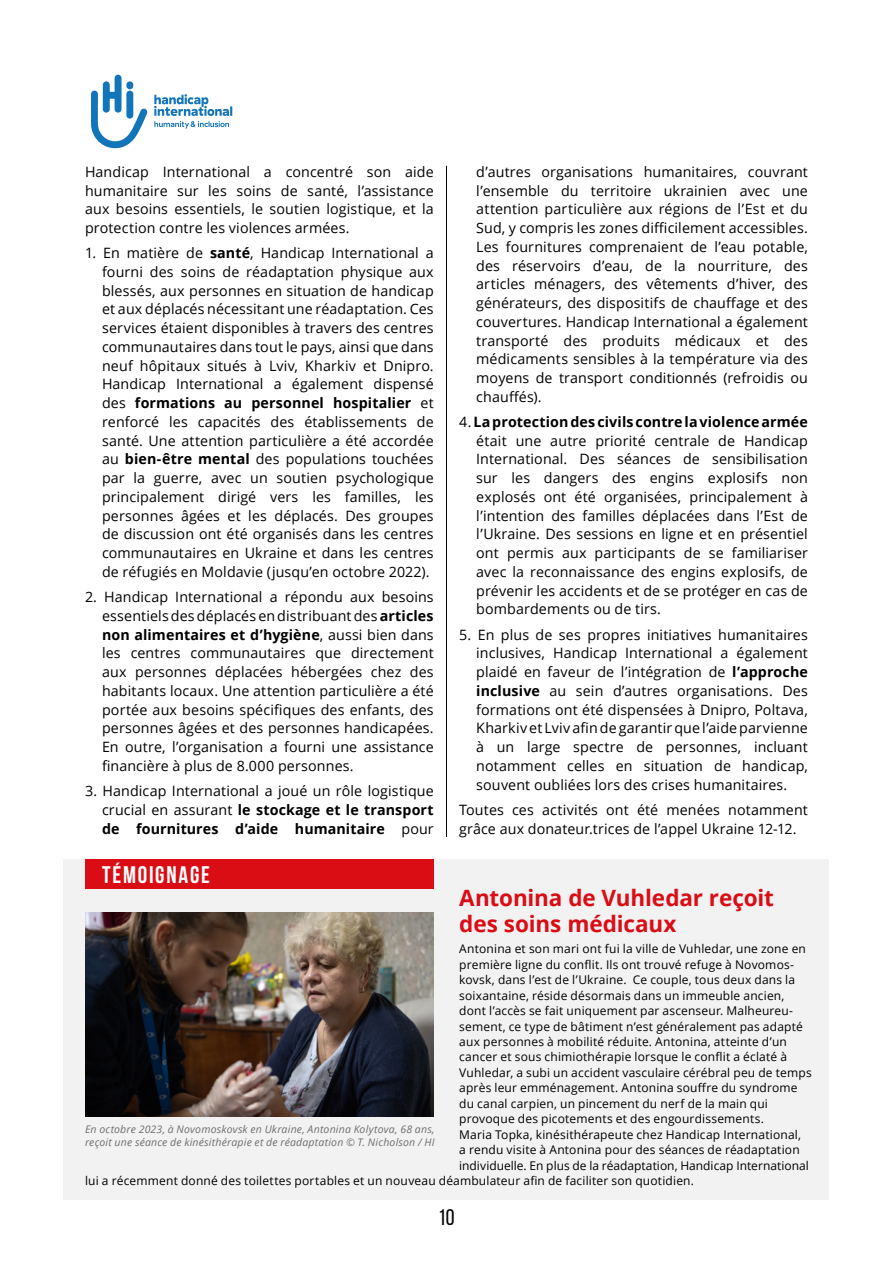
<style>
.page{position:relative;width:893px;height:1263px;background:#fff}
.page>*{position:absolute;margin:0;border:0;box-sizing:border-box;transform-origin:0 0}
.t1{font:700 24px "Bebas Neue";letter-spacing:.07em;color:#fff}
.t2{font:700 22.5px/25.5px "Open Sans";letter-spacing:-.005em;color:#da0d15}
.t3{font:22.5px "Bebas Neue";color:#000}
.t4{font:14.25px/18.8px "Open Sans";letter-spacing:.01em;color:#000;text-align:justify}
.t5{font:12px "Open Sans";letter-spacing:.015em;color:#000}
.t6{font:italic 10.5px/13.5px "Open Sans";letter-spacing:.02em;color:#706f6f}
.s1{font-weight:700}
</style>
<div class="page">
<div style="left:64px;top:859px;width:765px;height:340px;background:#f2f2f2"></div>
<div style="left:85px;top:859px;width:349px;height:30px;background:#da0d15"></div>
<img style="left:85px;top:912px;width:349px;height:204px">
<hr style="left:446px;top:166px;width:1px;height:671px;background:#000">
<svg style="left:91px;top:75px;width:56px;height:73px"></svg>
<svg style="left:154px;top:94px;width:78px;height:35px"></svg>
<p class="t4" style="left:85px;top:162px;width:350px">Handicap International a concentré son aide humanitaire sur les soins de santé, l’assistance aux besoins essentiels, le soutien logistique, et la protection contre les violences armées.</p>
<p class="t4" style="left:102px;top:243px;width:333px;text-indent:-17px">1. En matière de <span class="s1">santé</span>, Handicap International a fourni des soins de réadaptation physique aux blessés, aux personnes en situation de handicap et aux déplacés nécessitant une réadaptation. Ces services étaient disponibles à travers des centres communautaires dans tout le pays, ainsi que dans neuf hôpitaux situés à Lviv, Kharkiv et Dnipro.<br>Handicap International a également dispensé des <span class="s1">formations au personnel hospitalier</span> et renforcé les capacités des établissements de santé. Une attention particulière a été accordée au <span class="s1">bien-être mental</span> des populations touchées par la guerre, avec un soutien psychologique principalement dirigé vers les familles, les personnes âgées et les déplacés. Des groupes de discussion ont été organisés dans les centres communautaires en Ukraine et dans les centres de réfugiés en Moldavie (jusqu’en octobre 2022).</p>
<p class="t4" style="left:102px;top:587px;width:333px;text-indent:-17px">2. Handicap International a répondu aux besoins essentiels des déplacés en distribuant des <span class="s1">articles non alimentaires et d’hygiène</span>, aussi bien dans les centres communautaires que directement aux personnes déplacées hébergées chez des habitants locaux. Une attention particulière a été portée aux besoins spécifiques des enfants, des personnes âgées et des personnes handicapées.<br>En outre, l’organisation a fourni une assistance financière à plus de 8.000 personnes.</p>
<p class="t4" style="left:102px;top:781px;width:333px;text-indent:-17px">3. Handicap International a joué un rôle logistique crucial en assurant <span class="s1">le stockage et le transport de fournitures d’aide humanitaire</span> pour</p>
<h1 class="t1" style="left:102px;top:861px;width:109px">TÉMOIGNAGE</h1>
<p class="t4" style="left:476px;top:162px;width:333px">d’autres organisations humanitaires, couvrant l’ensemble du territoire ukrainien avec une attention particulière aux régions de l’Est et du Sud, y compris les zones difficilement accessibles.<br>Les fournitures comprenaient de l’eau potable, des réservoirs d’eau, de la nourriture, des articles ménagers, des vêtements d’hiver, des générateurs, des dispositifs de chauffage et des couvertures. Handicap International a également transporté des produits médicaux et des médicaments sensibles à la température via des moyens de transport conditionnés (refroidis ou chauffés).</p>
<p class="t4" style="left:476px;top:412px;width:333px;text-indent:-17px">4. <span class="s1">La protection des civils contre la violence armée </span>était une autre priorité centrale de Handicap International. Des séances de sensibilisation sur les dangers des engins explosifs non explosés ont été organisées, principalement à l’intention des familles déplacées dans l’Est de l’Ukraine. Des sessions en ligne et en présentiel ont permis aux participants de se familiariser avec la reconnaissance des engins explosifs, de prévenir les accidents et de se protéger en cas de bombardements ou de tirs.</p>
<p class="t4" style="left:476px;top:625px;width:333px;text-indent:-17px">5. En plus de ses propres initiatives humanitaires inclusives, Handicap International a également plaidé en faveur de l’intégration de <span class="s1">l’approche inclusive</span> au sein d’autres organisations. Des formations ont été dispensées à Dnipro, Poltava, Kharkiv et Lviv afin de garantir que l’aide parvienne à un large spectre de personnes, incluant notamment celles en situation de handicap, souvent oubliées lors des crises humanitaires.</p>
<p class="t4" style="left:459px;top:800px;width:350px">Toutes ces activités ont été menées notamment grâce aux donateur.trices de l’appel Ukraine 12-12.</p>
<h2 class="t2" style="left:459px;top:885px;width:316px">Antonina de Vuhledar reçoit des soins médicaux</h2>
<p class="t5" style="left:459px;top:941px;width:348px">Antonina et son mari ont fui la ville de Vuhledar, une zone en</p>
<p class="t5" style="left:459px;top:956px;width:336px">première ligne du conflit. Ils ont trouvé refuge à Novomos-</p>
<p class="t5" style="left:459px;top:971px;width:337px">kovsk, dans l’est de l’Ukraine. Ce couple, tous deux dans la</p>
<p class="t5" style="left:459px;top:987px;width:327px">soixantaine, réside désormais dans un immeuble ancien,</p>
<p class="t5" style="left:459px;top:1002px;width:335px">dont l’accès se fait uniquement par ascenseur. Malheureu-</p>
<p class="t5" style="left:459px;top:1018px;width:345px">sement, ce type de bâtiment n’est généralement pas adapté</p>
<p class="t5" style="left:459px;top:1033px;width:329px">aux personnes à mobilité réduite. Antonina, atteinte d’un</p>
<p class="t5" style="left:459px;top:1049px;width:329px">cancer et sous chimiothérapie lorsque le conflit a éclaté à</p>
<p class="t5" style="left:459px;top:1064px;width:354px">Vuhledar, a subi un accident vasculaire cérébral peu de temps</p>
<p class="t5" style="left:459px;top:1080px;width:340px">après leur emménagement. Antonina souffre du syndrome</p>
<p class="t5" style="left:459px;top:1095px;width:310px">du canal carpien, un pincement du nerf de la main qui</p>
<p class="t5" style="left:459px;top:1111px;width:306px">provoque des picotements et des engourdissements.</p>
<p class="t5" style="left:459px;top:1126px;width:343px">Maria Topka, kinésithérapeute chez Handicap International,</p>
<p class="t5" style="left:459px;top:1141px;width:342px">a rendu visite à Antonina pour des séances de réadaptation</p>
<p class="t5" style="left:459px;top:1157px;width:351px">individuelle. En plus de la réadaptation, Handicap International</p>
<p class="t5" style="left:85px;top:1172px;width:610px">lui a récemment donné des toilettes portables et un nouveau déambulateur afin de faciliter son quotidien.</p>
<p class="t6" style="left:85px;top:1122px;width:351px">En octobre 2023, à Novomoskovsk en Ukraine, Antonina Kolytova, 68 ans, reçoit une séance de kinésithérapie et de réadaptation © T. Nicholson / HI</p>
<h2 class="t3" style="left:438px;top:1204px;width:18px">10</h2>
</div>
